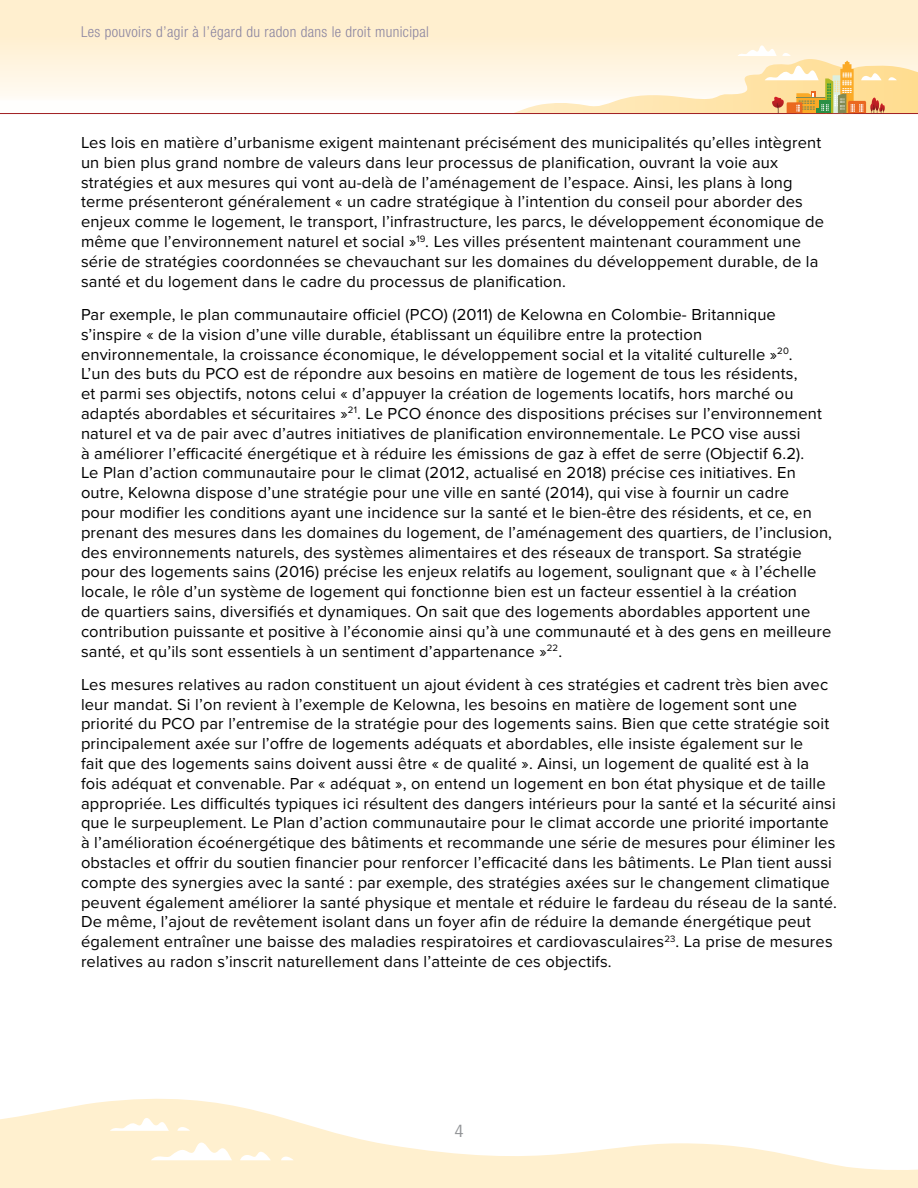
<style>
.page{position:relative;width:918px;height:1188px;background:#fff}
.page>*{position:absolute;margin:0;border:0;box-sizing:border-box;transform-origin:0 0}
.t1{font:condensed 18px "ITC Franklin Gothic Std";color:#939598}
.Body{font:16.5px/19.8px "Proxima Nova";letter-spacing:.01em;color:#000}
.t2{font:300 condensed 15px "Helvetica Neue LT Std";letter-spacing:.025em;color:#8b85a1}
</style>
<div class="page">
<svg style="left:0;top:1098px;width:918px;height:90px;fill:#fff0cf"></svg>
<svg style="left:151px;top:1142px;width:81px;height:18px"></svg>
<svg style="left:240px;top:1150px;width:31px;height:10px"></svg>
<svg style="left:281px;top:1157px;width:13px;height:3px"></svg>
<svg style="left:110px;top:1117px;width:59px;height:14px"></svg>
<svg style="left:177px;top:1127px;width:13px;height:4px"></svg>
<div style="left:0;top:0;width:918px;height:113px;background:linear-gradient(to bottom,#ffebc4,#fffdfa)"></div>
<hr style="left:0;top:113px;width:918px;height:1px;background:#9f1d21">
<svg style="left:512px;top:45px;width:406px;height:69px;background:#f9e6c3"></svg>
<p class="t2" style="left:81px;top:23px;width:350px">Les pouvoirs d’agir à l’égard du radon dans le droit municipal</p>
<p class="Body" style="left:81px;top:132px;width:745px">Les lois en matière d’urbanisme exigent maintenant précisément des municipalités qu’elles intègrent un bien plus grand nombre de valeurs dans leur processus de planification, ouvrant la voie aux stratégies et aux mesures qui vont au-delà de l’aménagement de l’espace. Ainsi, les plans à long terme présenteront généralement « un cadre stratégique à l’intention du conseil pour aborder des enjeux comme le logement, le transport, l’infrastructure, les parcs, le développement économique de même que l’environnement naturel et social »<sup>19</sup>. Les villes présentent maintenant couramment une série de stratégies coordonnées se chevauchant sur les domaines du développement durable, de la santé et du logement dans le cadre du processus de planification.</p>
<p class="Body" style="left:81px;top:304px;width:753px">Par exemple, le plan communautaire officiel (PCO) (2011) de Kelowna en Colombie- Britannique s’inspire « de la vision d’une ville durable, établissant un équilibre entre la protection environnementale, la croissance économique, le développement social et la vitalité culturelle »<sup>20</sup>.<br>L’un des buts du PCO est de répondre aux besoins en matière de logement de tous les résidents,<br>et parmi ses objectifs, notons celui « d’appuyer la création de logements locatifs, hors marché ou adaptés abordables et sécuritaires »<sup>21</sup>. Le PCO énonce des dispositions précises sur l’environnement naturel et va de pair avec d’autres initiatives de planification environnementale. Le PCO vise aussi<br>à améliorer l’efficacité énergétique et à réduire les émissions de gaz à effet de serre (Objectif 6.2).<br>Le Plan d’action communautaire pour le climat (2012, actualisé en 2018) précise ces initiatives. En outre, Kelowna dispose d’une stratégie pour une ville en santé (2014), qui vise à fournir un cadre<br>pour modifier les conditions ayant une incidence sur la santé et le bien-être des résidents, et ce, en prenant des mesures dans les domaines du logement, de l’aménagement des quartiers, de l’inclusion, des environnements naturels, des systèmes alimentaires et des réseaux de transport. Sa stratégie pour des logements sains (2016) précise les enjeux relatifs au logement, soulignant que « à l’échelle locale, le rôle d’un système de logement qui fonctionne bien est un facteur essentiel à la création<br>de quartiers sains, diversifiés et dynamiques. On sait que des logements abordables apportent une contribution puissante et positive à l’économie ainsi qu’à une communauté et à des gens en meilleure santé, et qu’ils sont essentiels à un sentiment d’appartenance »<sup>22</sup>.</p>
<p class="Body" style="left:81px;top:674px;width:758px">Les mesures relatives au radon constituent un ajout évident à ces stratégies et cadrent très bien avec leur mandat. Si l’on revient à l’exemple de Kelowna, les besoins en matière de logement sont une priorité du PCO par l’entremise de la stratégie pour des logements sains. Bien que cette stratégie soit principalement axée sur l’offre de logements adéquats et abordables, elle insiste également sur le<br>fait que des logements sains doivent aussi être « de qualité ». Ainsi, un logement de qualité est à la fois adéquat et convenable. Par « adéquat », on entend un logement en bon état physique et de taille appropriée. Les difficultés typiques ici résultent des dangers intérieurs pour la santé et la sécurité ainsi que le surpeuplement. Le Plan d’action communautaire pour le climat accorde une priorité importante à l’amélioration écoénergétique des bâtiments et recommande une série de mesures pour éliminer les obstacles et offrir du soutien financier pour renforcer l’efficacité dans les bâtiments. Le Plan tient aussi compte des synergies avec la santé : par exemple, des stratégies axées sur le changement climatique peuvent également améliorer la santé physique et mentale et réduire le fardeau du réseau de la santé.<br>De même, l’ajout de revêtement isolant dans un foyer afin de réduire la demande énergétique peut également entraîner une baisse des maladies respiratoires et cardiovasculaires<sup>23</sup>. La prise de mesures relatives au radon s’inscrit naturellement dans l’atteinte de ces objectifs.</p>
<p class="t1" style="left:454px;top:1121px;width:11px">4</p>
</div>
